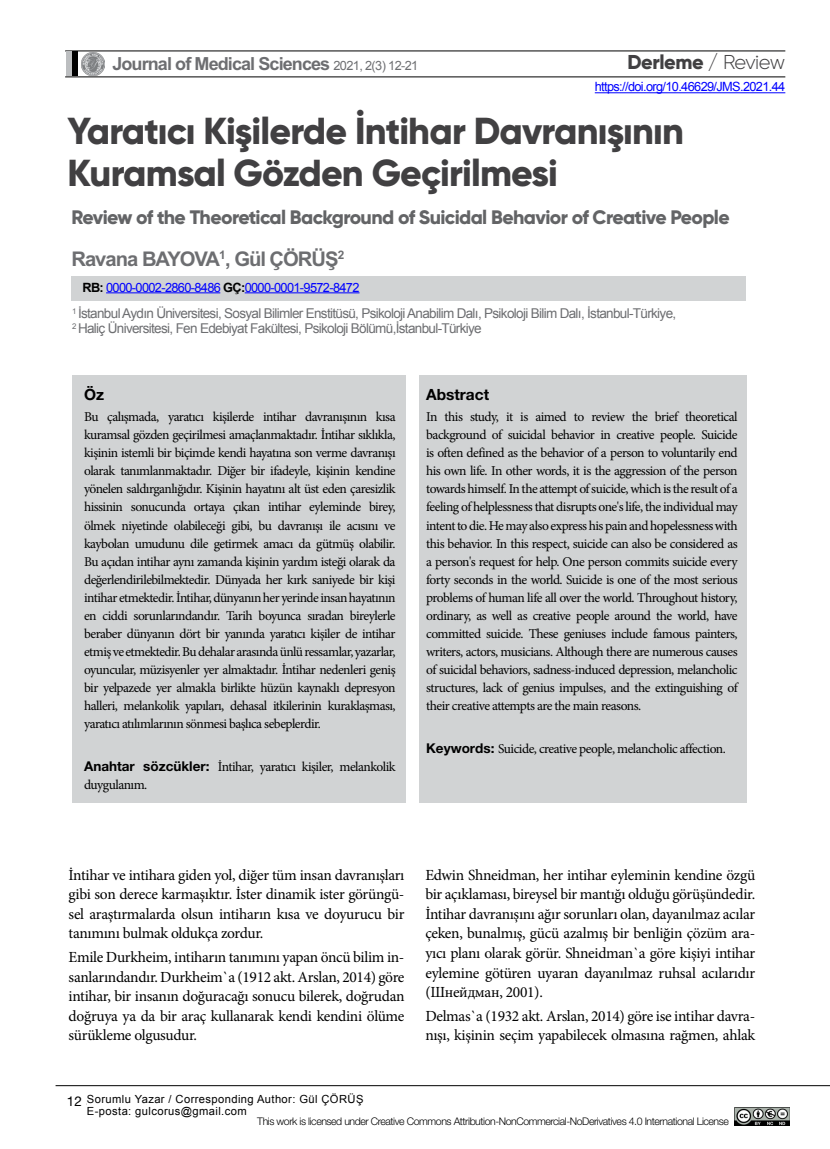
<style>
.page{position:relative;width:830px;height:1149px;background:#fff}
.page>*{position:absolute;margin:0;border:0;box-sizing:border-box;transform-origin:0 0}
.t1{font:800 37.5px/41.2px "Gilroy";letter-spacing:-.02em;color:#414042}
.t2{font:700 20.25px "Arial";letter-spacing:-.05em;color:#6d6e71}
.t3{font:800 20.1px "Gilroy";letter-spacing:-.02em;color:#414042}
.t4{font:800 19.5px "Gilroy";letter-spacing:-.03em;color:#636466}
.t5{font:700 18px "Arial";letter-spacing:-.05em;color:#6d6e71}
.t6{font:15.45px/19.5px "Minion Pro";letter-spacing:-.02em;color:#000;text-align:justify}
.t7{font:700 15.45px "Helvetica Neue LT Pro";color:#000}
.t8{font:13.5px/18px "Minion Pro";letter-spacing:-.04em;color:#000;text-align:justify}
.t9{font:13.5px/14.9px "Arial";letter-spacing:-.05em;color:#6d6e71}
.t10{font:12.75px "Arial";letter-spacing:-.05em;color:#00f}
.t11{font:11.25px/8.6px "Arial";letter-spacing:.035em;color:#000}
.t12{font:700 10.95px "Arial";letter-spacing:-.05em;color:#000}
.t13{font:300 10.5px "Helvetica Neue LT Pro";letter-spacing:-.04em;color:#000}
.s1{font-weight:300}
.s2{font-weight:400;font-size:12.75px}
.s3{font-weight:700;color:#000}
.s4{font-family:"Helvetica Neue LT Pro";font-weight:700}
.s5{font-family:"Helvetica Neue LT Pro";font-weight:400;font-size:13.5px}
.s6{color:#00f}
</style>
<div class="page">
<hr style="left:56px;top:1084px;width:773px;height:1px;background:#000">
<div style="left:71px;top:276px;width:674px;height:25px;background:#d1d3d4"></div>
<hr style="left:65px;top:51px;width:720px;height:1px;background:#000">
<hr style="left:65px;top:77px;width:720px;height:1px;background:#000">
<div style="left:66px;top:52px;width:6px;height:24px;background:#bcbec0"></div>
<div style="left:72px;top:52px;width:6px;height:24px;background:#000"></div>
<img style="left:82px;top:52px;width:23px;height:23px">
<hr style="left:106px;top:292px;width:114px;height:1px;background:#00f">
<hr style="left:244px;top:292px;width:115px;height:1px;background:#00f">
<div style="left:72px;top:375px;width:674px;height:427px;background:#d1d3d4"></div>
<div style="left:406px;top:371px;width:12px;height:437px;background:#fff"></div>
<img style="left:734px;top:1107px;width:54px;height:17px">
<hr style="left:594px;top:92px;width:191px;height:1px;background:#00f">
<h3 class="t3" style="left:627px;top:49px;width:159px">Derleme <span class="s1">/ Review</span></h3>
<h3 class="t5" style="left:112px;top:52px;width:307px">Journal of Medical Sciences <span class="s2">2021, 2(3) 12-21</span></h3>
<h1 class="t1" style="left:68px;top:110px;width:617px">Yaratıcı Kişilerde İntihar Davranışının<br>Kuramsal Gözden Geçirilmesi</h1>
<p class="t10" style="left:594px;top:79px;width:192px">https://doi.org/10.46629/JMS.2021.44</p>
<h3 class="t4" style="left:71px;top:204px;width:659px">Review of the Theoretical Background of Suicidal Behavior of Creative People</h3>
<h2 class="t2" style="left:71px;top:246px;width:274px">Ravana BAYOVA<sup>1</sup>, Gül ÇÖRÜŞ<sup>2</sup></h2>
<p class="t10" style="left:82px;top:278px;width:278px"><span class="s3">RB:</span> 0000-0002-2860-8486 <span class="s3">GÇ:</span>0000-0001-9572-8472</p>
<p class="t9" style="left:72px;top:306px;width:605px"><sup>1</sup> İstanbul Aydın Üniversitesi, Sosyal Bilimler Enstitüsü, Psikoloji Anabilim Dalı, Psikoloji Bilim Dalı, İstanbul-Türkiye,<br><sup>2</sup> Haliç Üniversitesi, Fen Edebiyat Fakültesi, Psikoloji Bölümü,İstanbul-Türkiye</p>
<p class="t7" style="left:84px;top:385px;width:22px">Öz</p>
<p class="t8" style="left:84px;top:408px;width:313px">Bu çalışmada, yaratıcı kişilerde intihar davranışının kısa kuramsal gözden geçirilmesi amaçlanmaktadır. İntihar sıklıkla, kişinin istemli bir biçimde kendi hayatına son verme davranışı olarak tanımlanmaktadır. Diğer bir ifadeyle, kişinin kendine yönelen saldırganlığıdır. Kişinin hayatını alt üst eden çaresizlik hissinin sonucunda ortaya çıkan intihar eyleminde birey, ölmek niyetinde olabileceği gibi, bu davranışı ile acısını ve kaybolan umudunu dile getirmek amacı da gütmüş olabilir.<br>Bu açıdan intihar aynı zamanda kişinin yardım isteği olarak da değerlendirilebilmektedir. Dünyada her kırk saniyede bir kişi intihar etmektedir. İntihar, dünyanın her yerinde insan hayatının en ciddi sorunlarındandır. Tarih boyunca sıradan bireylerle beraber dünyanın dört bir yanında yaratıcı kişiler de intihar etmiş ve etmektedir. Bu dehalar arasında ünlü ressamlar, yazarlar, oyuncular, müzisyenler yer almaktadır. İntihar nedenleri geniş bir yelpazede yer almakla birlikte hüzün kaynaklı depresyon halleri, melankolik yapıları, dehasal itkilerinin kuraklaşması, yaratıcı atılımlarının sönmesi başlıca sebeplerdir.</p>
<p class="t8" style="left:84px;top:757px;width:313px"><span class="s4">Anahtar sözcükler:</span> İntihar, yaratıcı kişiler, melankolik duygulanım.</p>
<p class="t7" style="left:426px;top:385px;width:64px">Abstract</p>
<p class="t8" style="left:426px;top:408px;width:313px">In this study, it is aimed to review the brief theoretical background of suicidal behavior in creative people. Suicide is often defined as the behavior of a person to voluntarily end his own life. In other words, it is the aggression of the person towards himself. In the attempt of suicide, which is the result of a feeling of helplessness that disrupts one's life, the individual may intent to die. He may also express his pain and hopelessness with this behavior. In this respect, suicide can also be considered as a person's request for help. One person commits suicide every forty seconds in the world. Suicide is one of the most serious problems of human life all over the world. Throughout history, ordinary, as well as creative people around the world, have committed suicide. These geniuses include famous painters, writers, actors, musicians. Although there are numerous causes of suicidal behaviors, sadness-induced depression, melancholic structures, lack of genius impulses, and the extinguishing of their creative attempts are the main reasons.</p>
<p class="t8" style="left:426px;top:739px;width:301px"><span class="s4">Keywords:</span> Suicide, creative people, melancholic affection.</p>
<p class="t6" style="left:68px;top:865px;width:337px">İntihar ve intihara giden yol, diğer tüm insan davranışları gibi son derece karmaşıktır. İster dinamik ister görüngü&shy;sel araştırmalarda olsun intiharın kısa ve doyurucu bir tanımını bulmak oldukça zordur.</p>
<p class="t6" style="left:68px;top:947px;width:337px">Emile Durkheim, intiharın tanımını yapan öncü bilim in&shy;sanlarındandır. Durkheim`a (1912 akt. Arslan, 2014) göre intihar, bir insanın doğuracağı sonucu bilerek, doğrudan doğruya ya da bir araç kullanarak kendi kendini ölüme sürükleme olgusudur.</p>
<p class="t6" style="left:425px;top:865px;width:331px">Edwin Shneidman, her intihar eyleminin kendine özgü bir açıklaması, bireysel bir mantığı olduğu görüşündedir.<br>İntihar davranışını ağır sorunları olan, dayanılmaz acılar çeken, bunalmış, gücü azalmış bir benliğin çözüm ara&shy;yıcı planı olarak görür. Shneidman`a göre kişiyi intihar eylemine götüren uyaran dayanılmaz ruhsal acılarıdır (Шнейдман, 2001).</p>
<p class="t6" style="left:425px;top:1005px;width:331px">Delmas`a (1932 akt. Arslan, 2014) göre ise intihar davra&shy;nışı, kişinin seçim yapabilecek olmasına rağmen, ahlak</p>
<p class="t11" style="left:87px;top:1093px;width:278px">Sorumlu Yazar / Corresponding Author: Gül ÇÖRÜŞ</p>
<p class="t12" style="left:67px;top:1095px;width:154px"><span class="s5">12</span> Journal of Medical Sciences</p>
<p class="t11" style="left:87px;top:1097px;width:391px;text-indent:145px"><span class="s6">http://jms.yeniyuzyil.edu.tr</span> Volume 2 Issue 3<br>E-posta: gulcorus@gmail.com</p>
<p class="t13" style="left:257px;top:1114px;width:473px">This work is licensed under Creative Commons Attribution-NonCommercial-NoDerivatives 4.0 International License</p>
</div>
